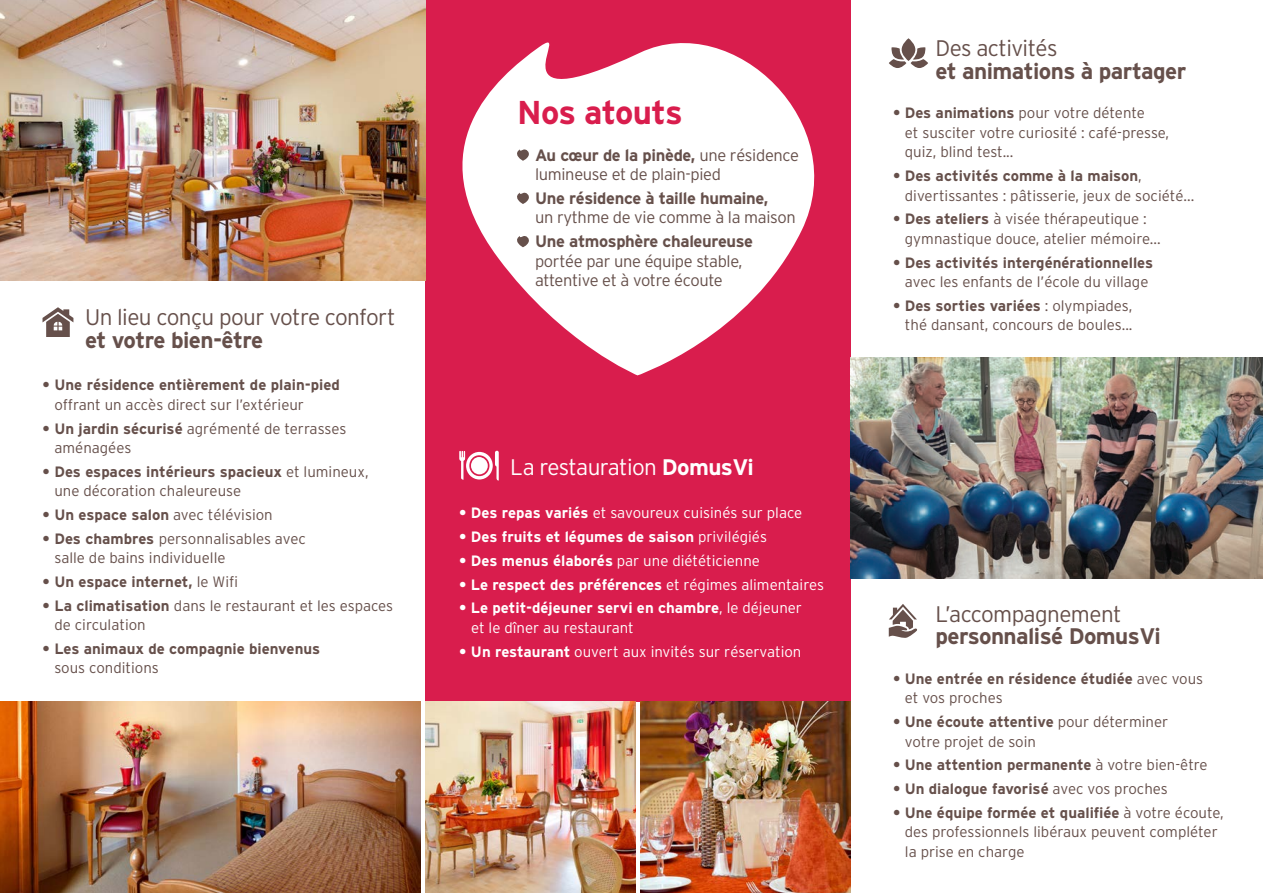
<style>
.page{position:relative;width:1263px;height:893px;background:#fff}
.page>*{position:absolute;margin:0;border:0;box-sizing:border-box;transform-origin:0 0}
.t1{font:700 33px "Interstate";letter-spacing:-.02em;color:#d91d4d}
.t2{font:700 22.5px "Interstate";letter-spacing:-.025em;color:#66504b}
.t3{font:300 22.5px "Interstate";letter-spacing:-.025em;color:#66504b}
.t4{font:300 22.5px "Interstate";letter-spacing:-.025em;color:#fff}
.t5{font:300 16.5px/19.5px "Interstate";letter-spacing:-.02em;color:#66504b}
.t6{font:700 16.5px/19.5px "Interstate";letter-spacing:-.02em;color:#66504b}
.t7{font:300 15px/19.5px "Interstate";color:#66504b}
.t8{font:700 15px/19.5px "Interstate";color:#66504b}
.t9{font:300 15px/19.5px "Interstate";color:#fff}
.t10{font:700 15px "Interstate";color:#fff}
.s1{font-weight:300}
.s2{font-weight:700}
</style>
<div class="page">
<svg style="left:889px;top:47px;width:39px;height:21px"></svg>
<svg style="left:902px;top:38px;width:13px;height:23px"></svg>
<svg style="left:889px;top:604px;width:28px;height:34px"></svg>
<div style="left:425px;top:0;width:425px;height:702px;background:#d91d4d"></div>
<img style="left:425px;top:702px;width:211px;height:191px">
<img style="left:0;top:0;width:425px;height:281px">
<img style="left:0;top:702px;width:421px;height:191px">
<svg style="left:416px;top:9px;width:435px;height:366px;fill:#fff"></svg>
<svg style="left:515px;top:148px;width:15px;height:13px"></svg>
<svg style="left:515px;top:192px;width:15px;height:12px"></svg>
<svg style="left:515px;top:235px;width:15px;height:12px"></svg>
<svg style="left:43px;top:307px;width:30px;height:30px"></svg>
<svg style="left:459px;top:451px;width:40px;height:29px"></svg>
<div style="left:471px;top:457px;width:17px;height:17px;background:#fff;border-radius:50%"></div>
<img style="left:850px;top:357px;width:413px;height:221px">
<img style="left:640px;top:701px;width:210px;height:192px">
<p class="t3" style="left:85px;top:304px;width:312px">Un lieu conçu pour votre confort</p>
<p class="t2" style="left:85px;top:326px;width:180px">et votre bien-être</p>
<p class="t8" style="left:54px;top:375px;width:287px;text-indent:-12px">• Une résidence entièrement de plain-pied <span class="s1">offrant un accès direct sur l’extérieur</span></p>
<p class="t7" style="left:54px;top:419px;width:293px;text-indent:-12px"><span class="s2">• Un jardin sécurisé</span> agrémenté de terrasses aménagées</p>
<p class="t7" style="left:54px;top:462px;width:316px;text-indent:-12px"><span class="s2">• Des espaces intérieurs spacieux</span> et lumineux, une décoration chaleureuse</p>
<p class="t8" style="left:43px;top:505px;width:232px">• Un espace salon <span class="s1">avec télévision</span></p>
<p class="t7" style="left:54px;top:529px;width:253px;text-indent:-12px"><span class="s2">• Des chambres</span> personnalisables avec salle de bains individuelle</p>
<p class="t8" style="left:43px;top:572px;width:197px">• Un espace internet, <span class="s1">le Wifi</span></p>
<p class="t7" style="left:54px;top:596px;width:340px;text-indent:-12px"><span class="s2">• La climatisation</span> dans le restaurant et les espaces de circulation</p>
<p class="t8" style="left:54px;top:639px;width:267px;text-indent:-12px">• Les animaux de compagnie bienvenus <span class="s1">sous conditions</span></p>
<p class="t1" style="left:517px;top:93px;width:167px">Nos atouts</p>
<p class="t5" style="left:535px;top:145px;width:266px"><span class="s2">Au cœur de la pinède,</span> une résidence lumineuse et de plain-pied</p>
<p class="t6" style="left:535px;top:188px;width:262px">Une résidence à taille humaine,<br><span class="s1">un rythme de vie comme à la maison</span></p>
<p class="t5" style="left:535px;top:232px;width:220px"><span class="s2">Une atmosphère chaleureuse </span>portée par une équipe stable, attentive et à votre écoute</p>
<p class="t4" style="left:510px;top:453px;width:245px">La restauration <span class="s2">DomusVi</span></p>
<p class="t9" style="left:459px;top:503px;width:345px"><span class="s2">• Des repas variés</span> et savoureux cuisinés sur place</p>
<p class="t10" style="left:459px;top:528px;width:309px">• Des fruits et légumes de saison <span class="s1">privilégiés</span></p>
<p class="t9" style="left:459px;top:551px;width:302px"><span class="s2">• Des menus élaborés</span> par une diététicienne</p>
<p class="t10" style="left:459px;top:575px;width:366px">• Le respect des préférences <span class="s1">et régimes alimentaires</span></p>
<p class="t9" style="left:471px;top:598px;width:332px;text-indent:-12px"><span class="s2">• Le petit-déjeuner servi en chambre</span>, le déjeuner et le dîner au restaurant</p>
<p class="t9" style="left:459px;top:641px;width:344px"><span class="s2">• Un restaurant</span> ouvert aux invités sur réservation</p>
<p class="t3" style="left:935px;top:35px;width:124px">Des activités</p>
<p class="t2" style="left:935px;top:57px;width:252px">et animations à partager</p>
<p class="t7" style="left:905px;top:103px;width:266px;text-indent:-12px"><span class="s2">• Des animations</span> pour votre détente<br>et susciter votre curiosité : café-presse, quiz, blind test...</p>
<p class="t7" style="left:905px;top:166px;width:291px;text-indent:-12px"><span class="s2">• Des activités comme à la maison</span>, divertissantes : pâtisserie, jeux de société...</p>
<p class="t7" style="left:905px;top:209px;width:257px;text-indent:-12px"><span class="s2">• Des ateliers</span> à visée thérapeutique : gymnastique douce, atelier mémoire...</p>
<p class="t8" style="left:893px;top:252px;width:262px;text-align:center">• Des activités intergénérationnelles <span class="s1">avec les enfants de l’école du village</span></p>
<p class="t7" style="left:893px;top:296px;width:241px;text-align:right"><span class="s2">• Des sorties variées</span> : olympiades, thé dansant, concours de boules...</p>
<p class="t3" style="left:935px;top:600px;width:187px">L’accompagnement</p>
<p class="t2" style="left:935px;top:623px;width:227px">personnalisé DomusVi</p>
<p class="t8" style="left:905px;top:669px;width:300px;text-indent:-12px">• Une entrée en résidence étudiée <span class="s1">avec vous et vos proches</span></p>
<p class="t7" style="left:905px;top:712px;width:265px;text-indent:-12px"><span class="s2">• Une écoute attentive</span> pour déterminer votre projet de soin</p>
<p class="t8" style="left:893px;top:755px;width:316px">• Une attention permanente <span class="s1">à votre bien-être</span></p>
<p class="t8" style="left:893px;top:779px;width:276px">• Un dialogue favorisé <span class="s1">avec vos proches</span></p>
<p class="t7" style="left:905px;top:803px;width:320px;text-indent:-12px"><span class="s2">• Une équipe formée et qualifiée</span> à votre écoute, des professionnels libéraux peuvent compléter la prise en charge</p>
</div>
